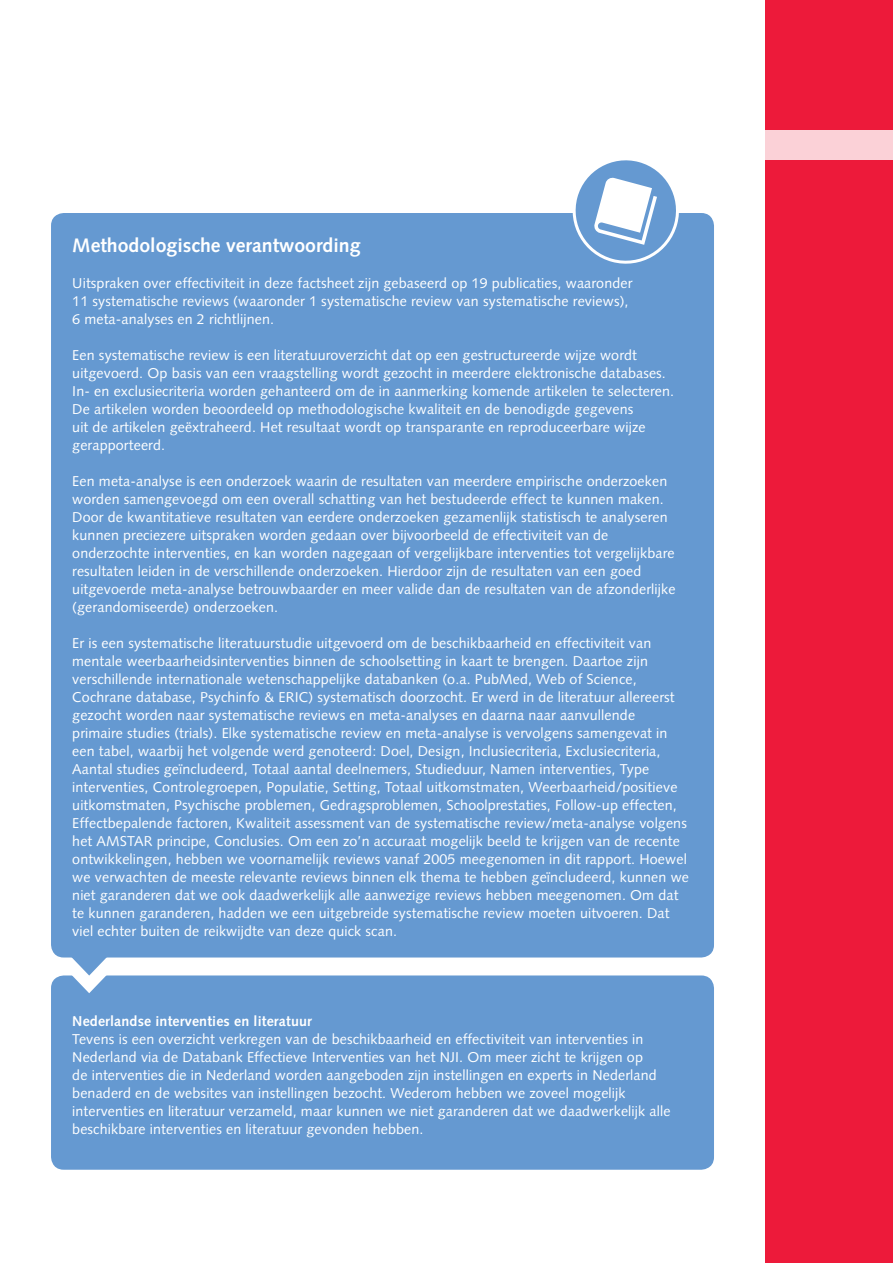
<style>
.page{position:relative;width:893px;height:1263px;background:#fff}
.page>*{position:absolute;margin:0;border:0;box-sizing:border-box;transform-origin:0 0}
._05-Kop_gekleurd_kad{font:700 19.5px "Syntax LT Std";color:#fff}
._06-Brood_gekleurd_k{font:14.25px/18px "Syntax LT Std";letter-spacing:.01em;color:#fff}
._06-Brood_gekleurd_k-2{font:700 14.25px "Syntax LT Std";letter-spacing:.01em;color:#fff}
</style>
<div class="page">
<div style="left:765px;top:0;width:128px;height:1263px;background:#ed1a3a"></div>
<div style="left:765px;top:130px;width:128px;height:29px;background:#fbd1d7"></div>
<div style="left:51px;top:213px;width:663px;height:744px;background:#6599d1;border-radius:13px"></div>
<div style="left:51px;top:975px;width:663px;height:195px;background:#6599d1;border-radius:13px"></div>
<svg style="left:572px;top:160px;width:107px;height:104px"></svg>
<svg style="left:69px;top:957px;width:41px;height:36px"></svg>
<p class="_05-Kop_gekleurd_kad" style="left:72px;top:234px;width:290px">Methodologische verantwoording</p>
<p class="_06-Brood_gekleurd_k" style="left:72px;top:274px;width:562px">Uitspraken over effectiviteit in deze factsheet zijn gebaseerd op 19 publicaties, waaronder<br>11 systematische reviews (waaronder 1 systematische review van systematische reviews),<br>6 meta-analyses en 2 richtlijnen.</p>
<p class="_06-Brood_gekleurd_k" style="left:72px;top:346px;width:603px">Een systematische review is een literatuuroverzicht dat op een gestructureerde wijze wordt uitgevoerd. Op basis van een vraagstelling wordt gezocht in meerdere elektronische databases.<br>In- en exclusiecriteria worden gehanteerd om de in aanmerking komende artikelen te selecteren.<br>De artikelen worden beoordeeld op methodologische kwaliteit en de benodigde gegevens<br>uit de artikelen geëxtraheerd. Het resultaat wordt op transparante en reproduceerbare wijze gerapporteerd.</p>
<p class="_06-Brood_gekleurd_k" style="left:72px;top:472px;width:605px">Een meta-analyse is een onderzoek waarin de resultaten van meerdere empirische onderzoeken worden samengevoegd om een overall schatting van het bestudeerde effect te kunnen maken.<br>Door de kwantitatieve resultaten van eerdere onderzoeken gezamenlijk statistisch te analyseren kunnen preciezere uitspraken worden gedaan over bijvoorbeeld de effectiviteit van de onderzochte interventies, en kan worden nagegaan of vergelijkbare interventies tot vergelijkbare resultaten leiden in de verschillende onderzoeken. Hierdoor zijn de resultaten van een goed uitgevoerde meta-analyse betrouwbaarder en meer valide dan de resultaten van de afzonderlijke (gerandomiseerde) onderzoeken.</p>
<p class="_06-Brood_gekleurd_k" style="left:72px;top:634px;width:618px">Er is een systematische literatuurstudie uitgevoerd om de beschikbaarheid en effectiviteit van mentale weerbaarheidsinterventies binnen de schoolsetting in kaart te brengen. Daartoe zijn verschillende internationale wetenschappelijke databanken (o.a. PubMed, Web of Science, Cochrane database, Psychinfo &amp; ERIC) systematisch doorzocht. Er werd in de literatuur allereerst gezocht worden naar systematische reviews en meta-analyses en daarna naar aanvullende primaire studies (trials). Elke systematische review en meta-analyse is vervolgens samengevat in een tabel, waarbij het volgende werd genoteerd: Doel, Design, Inclusiecriteria, Exclusiecriteria, Aantal studies geïncludeerd, Totaal aantal deelnemers, Studieduur, Namen interventies, Type interventies, Controlegroepen, Populatie, Setting, Totaal uitkomstmaten, Weerbaarheid/positieve uitkomstmaten, Psychische problemen, Gedragsproblemen, Schoolprestaties, Follow-up effecten, Effectbepalende factoren, Kwaliteit assessment van de systematische review/meta-analyse volgens het AMSTAR principe, Conclusies. Om een zo’n accuraat mogelijk beeld te krijgen van de recente ontwikkelingen, hebben we voornamelijk reviews vanaf 2005 meegenomen in dit rapport. Hoewel we verwachten de meeste relevante reviews binnen elk thema te hebben geïncludeerd, kunnen we niet garanderen dat we ook daadwerkelijk alle aanwezige reviews hebben meegenomen. Om dat te kunnen garanderen, hadden we een uitgebreide systematische review moeten uitvoeren. Dat viel echter buiten de reikwijdte van deze quick scan.</p>
<p class="_06-Brood_gekleurd_k-2" style="left:72px;top:1012px;width:241px">Nederlandse interventies en literatuur</p>
<p class="_06-Brood_gekleurd_k" style="left:72px;top:1030px;width:600px">Tevens is een overzicht verkregen van de beschikbaarheid en effectiviteit van interventies in Nederland via de Databank Effectieve Interventies van het NJI. Om meer zicht te krijgen op<br>de interventies die in Nederland worden aangeboden zijn instellingen en experts in Nederland benaderd en de websites van instellingen bezocht. Wederom hebben we zoveel mogelijk interventies en literatuur verzameld, maar kunnen we niet garanderen dat we daadwerkelijk alle beschikbare interventies en literatuur gevonden hebben.</p>
</div>
